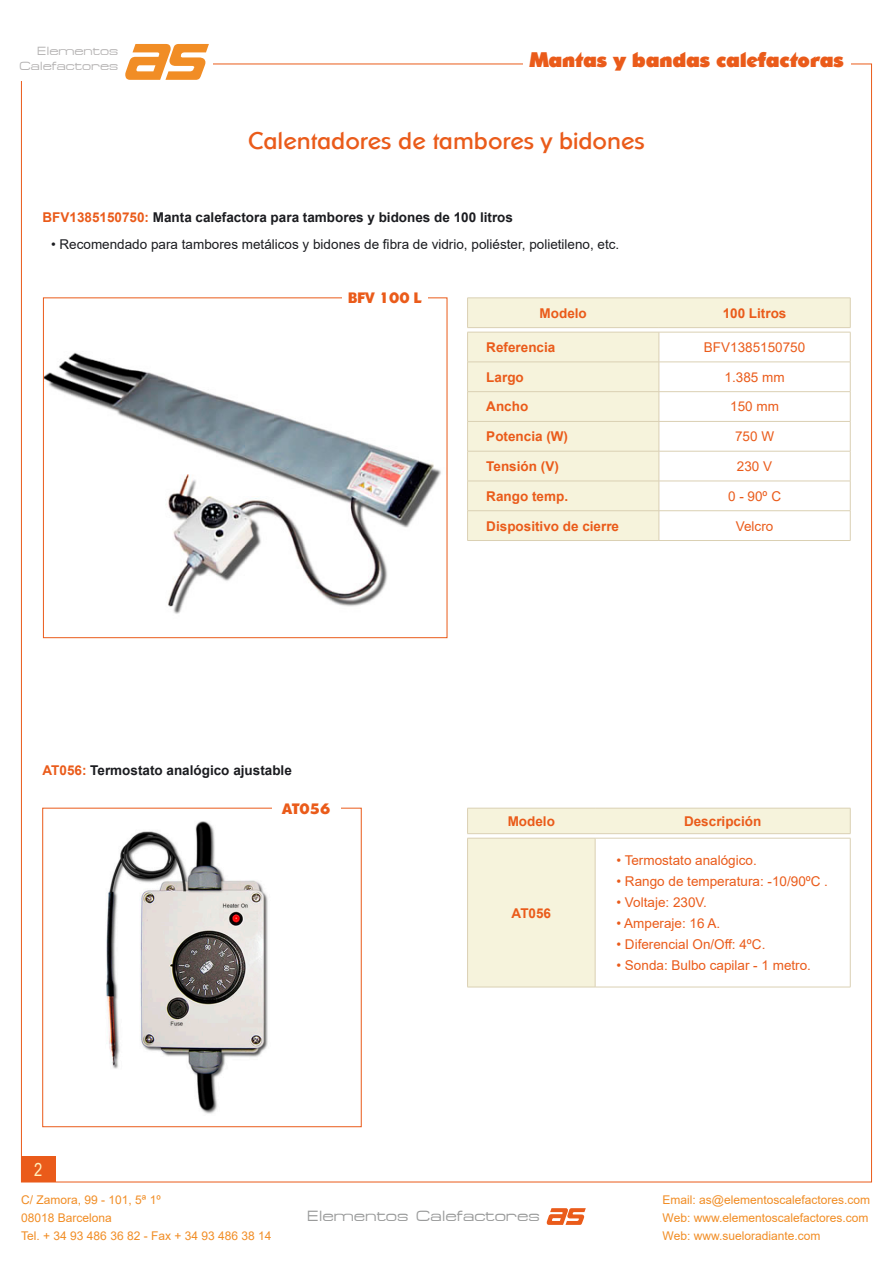
<style>
.page{position:relative;width:893px;height:1263px;background:#fff}
.page>*{position:absolute;margin:0;border:0;box-sizing:border-box;transform-origin:0 0}
.t1{font:24px "Sharnay";color:#ea5b1a}
.t2{font:900 21px "Sharnay";color:#ea5b1a}
.t3{font:18px "Arial Narrow";color:#fff1bf}
.t4{font:15px "Federation";color:#9a9b9b}
.t5{font:800 15px "Sharnay";color:#ea5b1a}
.t6{font:13.5px "Arial";color:#ea5b1a}
.t7{font:700 13.5px "Arial";color:#ea5b1a}
.t8{font:700 13.5px "Arial";color:#1b1c20}
.t9{font:13.5px "Arial";color:#1b1c20}
.t10{font:12px/18px "Arial";color:#f18d25}
.t11{font:12px/14.4px "Federation";color:#b4b2b2;text-align:right}
.s1{color:#ea5b1a}
</style>
<div class="page">
<div style="left:21px;top:1157px;width:34px;height:25px;background:#ea5b1a"></div>
<svg style="left:547px;top:1208px;width:39px;height:17px"></svg>
<svg style="left:125px;top:44px;width:84px;height:36px"></svg>
<img style="left:45px;top:352px;width:396px;height:262px">
<div style="left:43px;top:298px;width:404px;height:340px;border:1px solid #ea5b1a"></div>
<div style="left:342px;top:289px;width:85px;height:17px;background:#fff"></div>
<img style="left:106px;top:821px;width:162px;height:293px">
<svg style="left:468px;top:299px;width:382px;height:241px;fill:#f6f3dc"></svg>
<hr style="left:467px;top:298px;width:192px;height:1px;background:#dad0b3">
<svg style="left:467px;top:299px;width:1px;height:28px"></svg>
<hr style="left:659px;top:298px;width:191px;height:1px;background:#dad0b3">
<svg style="left:850px;top:298px;width:1px;height:29px"></svg>
<hr style="left:467px;top:327px;width:192px;height:1px;background:#dad0b3">
<hr style="left:659px;top:327px;width:191px;height:1px;background:#dad0b3">
<hr style="left:467px;top:332px;width:192px;height:1px;background:#dad0b3">
<hr style="left:467px;top:332px;width:1px;height:30px;background:#dad0b3">
<hr style="left:659px;top:332px;width:191px;height:1px;background:#dad0b3">
<hr style="left:659px;top:332px;width:1px;height:30px;background:#dad0b3">
<hr style="left:850px;top:332px;width:1px;height:30px;background:#dad0b3">
<hr style="left:467px;top:362px;width:192px;height:1px;background:#dad0b3">
<hr style="left:659px;top:362px;width:191px;height:1px;background:#dad0b3">
<hr style="left:467px;top:391px;width:192px;height:1px;background:#dad0b3">
<hr style="left:659px;top:391px;width:191px;height:1px;background:#dad0b3">
<hr style="left:467px;top:421px;width:192px;height:1px;background:#dad0b3">
<svg style="left:467px;top:363px;width:1px;height:88px"></svg>
<hr style="left:659px;top:421px;width:191px;height:1px;background:#dad0b3">
<svg style="left:659px;top:362px;width:1px;height:89px"></svg>
<svg style="left:850px;top:362px;width:1px;height:89px"></svg>
<hr style="left:467px;top:451px;width:192px;height:1px;background:#dad0b3">
<hr style="left:467px;top:451px;width:1px;height:30px;background:#dad0b3">
<hr style="left:659px;top:451px;width:191px;height:1px;background:#dad0b3">
<hr style="left:659px;top:451px;width:1px;height:30px;background:#dad0b3">
<hr style="left:850px;top:451px;width:1px;height:30px;background:#dad0b3">
<hr style="left:467px;top:481px;width:192px;height:1px;background:#dad0b3">
<hr style="left:659px;top:481px;width:191px;height:1px;background:#dad0b3">
<hr style="left:467px;top:510px;width:192px;height:1px;background:#dad0b3">
<svg style="left:467px;top:482px;width:1px;height:58px"></svg>
<hr style="left:659px;top:510px;width:191px;height:1px;background:#dad0b3">
<svg style="left:659px;top:481px;width:1px;height:59px"></svg>
<svg style="left:850px;top:481px;width:1px;height:59px"></svg>
<hr style="left:467px;top:540px;width:192px;height:1px;background:#dad0b3">
<hr style="left:659px;top:540px;width:191px;height:1px;background:#dad0b3">
<svg style="left:468px;top:809px;width:382px;height:178px"></svg>
<hr style="left:467px;top:838px;width:128px;height:1px;background:#dad0b3">
<hr style="left:467px;top:838px;width:1px;height:149px;background:#dad0b3">
<hr style="left:595px;top:838px;width:255px;height:1px;background:#dad0b3">
<hr style="left:595px;top:838px;width:1px;height:149px;background:#dad0b3">
<hr style="left:850px;top:838px;width:1px;height:149px;background:#dad0b3">
<hr style="left:467px;top:987px;width:128px;height:1px;background:#dad0b3">
<hr style="left:595px;top:987px;width:255px;height:1px;background:#dad0b3">
<hr style="left:467px;top:808px;width:128px;height:1px;background:#dad0b3">
<svg style="left:467px;top:808px;width:1px;height:25px"></svg>
<hr style="left:595px;top:808px;width:255px;height:1px;background:#dad0b3">
<svg style="left:850px;top:808px;width:1px;height:25px"></svg>
<hr style="left:467px;top:833px;width:128px;height:1px;background:#dad0b3">
<hr style="left:595px;top:833px;width:255px;height:1px;background:#dad0b3">
<p class="t11" style="left:19px;top:44px;width:100px">Elementos<br>Calefactores</p>
<h2 class="t2" style="left:530px;top:47px;width:316px">Mantas y bandas calefactoras</h2>
<h1 class="t1" style="left:248px;top:128px;width:398px">Calentadores de tambores y bidones</h1>
<p class="t8" style="left:43px;top:208px;width:472px"><span class="s1">BFV1385150750:</span> Manta calefactora para tambores y bidones de 100 litros</p>
<p class="t9" style="left:51px;top:235px;width:570px">• Recomendado para tambores metálicos y bidones de fibra de vidrio, poliéster, polietileno, etc.</p>
<p class="t5" style="left:348px;top:289px;width:75px">BFV 100 L</p>
<p class="t7" style="left:540px;top:303px;width:49px">Modelo</p>
<p class="t7" style="left:723px;top:303px;width:65px">100 Litros</p>
<p class="t7" style="left:486px;top:338px;width:71px">Referencia</p>
<p class="t6" style="left:704px;top:338px;width:103px">BFV1385150750</p>
<p class="t7" style="left:486px;top:367px;width:39px">Largo</p>
<p class="t6" style="left:725px;top:368px;width:62px">1.385 mm</p>
<p class="t7" style="left:486px;top:397px;width:43px">Ancho</p>
<p class="t6" style="left:730px;top:397px;width:50px">150 mm</p>
<p class="t7" style="left:486px;top:427px;width:83px">Potencia (W)</p>
<p class="t6" style="left:735px;top:427px;width:41px">750 W</p>
<p class="t7" style="left:486px;top:457px;width:74px">Tensión (V)</p>
<p class="t6" style="left:737px;top:457px;width:37px">230 V</p>
<p class="t7" style="left:486px;top:486px;width:83px">Rango temp.</p>
<p class="t6" style="left:728px;top:487px;width:54px">0 - 90º C</p>
<p class="t7" style="left:486px;top:516px;width:134px">Dispositivo de cierre</p>
<p class="t6" style="left:736px;top:516px;width:39px">Velcro</p>
<p class="t8" style="left:43px;top:761px;width:251px"><span class="s1">AT056:</span> Termostato analógico ajustable</p>
<h3 class="t3" style="left:34px;top:1156px;width:10px">2</h3>
<p class="t5" style="left:282px;top:799px;width:50px">AT056</p>
<p class="t7" style="left:508px;top:811px;width:49px">Modelo</p>
<p class="t7" style="left:684px;top:811px;width:79px">Descripción</p>
<p class="t7" style="left:512px;top:903px;width:41px">AT056</p>
<p class="t6" style="left:616px;top:851px;width:142px">• Termostato analógico.</p>
<p class="t6" style="left:616px;top:872px;width:213px">• Rango de temperatura: -10/90ºC .</p>
<p class="t6" style="left:616px;top:893px;width:92px">• Voltaje: 230V.</p>
<p class="t6" style="left:616px;top:914px;width:105px">• Amperaje: 16 A.</p>
<p class="t6" style="left:616px;top:935px;width:150px">• Diferencial On/Off: 4ºC.</p>
<p class="t6" style="left:616px;top:956px;width:196px">• Sonda: Bulbo capilar - 1 metro.</p>
<p class="t10" style="left:21px;top:1190px;width:252px">C/ Zamora, 99 - 101, 5ª 1º<br>08018 Barcelona<br>Tel. + 34 93 486 36 82 - Fax + 34 93 486 38 14</p>
<p class="t10" style="left:663px;top:1190px;width:209px">Email: as@elementoscalefactores.com<br>Web: www.elementoscalefactores.com<br>Web: www.sueloradiante.com</p>
<p class="t4" style="left:307px;top:1207px;width:234px">Elementos Calefactores</p>
</div>
